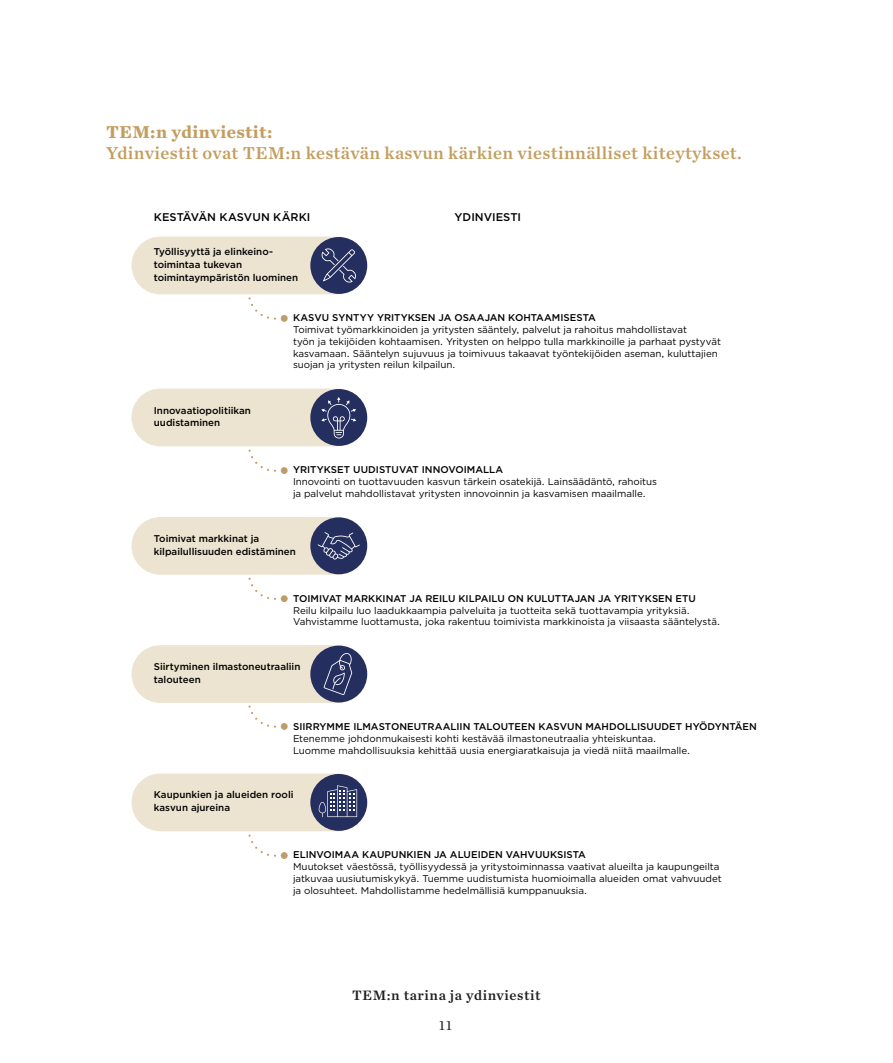
<style>
.page{position:relative;width:893px;height:1063px;background:#fff}
.page>*{position:absolute;margin:0;border:0;box-sizing:border-box;transform-origin:0 0}
.t1{font:18px "Chronicle Text G1 Semi";letter-spacing:.02em;color:#c49e60}
.t2{font:700 18px "Chronicle Text G1";letter-spacing:.02em;color:#c49e60}
.t3{font:14.25px "Chronicle Text G1 Semi";letter-spacing:.04em;color:#231f20}
.t4{font:14.25px "Chronicle Text G1";color:#231f20}
.t5{font:500 11.25px "Gotham";color:#000}
.t6{font:9.75px/11.7px "Gotham";letter-spacing:-.005em;color:#000}
.t7{font:500 9.75px/12.6px "Gotham";color:#000}
</style>
<div class="page">
<div style="left:131px;top:389px;width:236px;height:57px;background:#ece3d1;border-radius:29px"></div>
<div style="left:310px;top:389px;width:57px;height:57px;background:#252f5f;border-radius:50%"></div>
<svg style="left:321px;top:397px;width:35px;height:41px"></svg>
<div style="left:131px;top:517px;width:236px;height:58px;background:#ece3d1;border-radius:29px"></div>
<div style="left:310px;top:517px;width:57px;height:57px;background:#252f5f;border-radius:50%"></div>
<svg style="left:318px;top:532px;width:42px;height:28px"></svg>
<div style="left:131px;top:645px;width:236px;height:58px;background:#ece3d1;border-radius:29px"></div>
<div style="left:310px;top:646px;width:57px;height:56px;background:#252f5f;border-radius:50%"></div>
<svg style="left:324px;top:653px;width:28px;height:42px"></svg>
<div style="left:131px;top:774px;width:236px;height:57px;background:#ece3d1;border-radius:29px"></div>
<div style="left:310px;top:774px;width:57px;height:57px;background:#252f5f;border-radius:50%"></div>
<svg style="left:318px;top:785px;width:39px;height:32px"></svg>
<div style="left:281px;top:315px;width:7px;height:7px;background:#bd9d6c;border-radius:50%"></div>
<svg style="left:248px;top:297px;width:28px;height:23px"></svg>
<div style="left:281px;top:467px;width:7px;height:7px;background:#bd9d6c;border-radius:50%"></div>
<svg style="left:248px;top:449px;width:28px;height:23px"></svg>
<div style="left:281px;top:595px;width:7px;height:7px;background:#bd9d6c;border-radius:50%"></div>
<svg style="left:248px;top:578px;width:28px;height:22px"></svg>
<div style="left:281px;top:723px;width:7px;height:7px;background:#bd9d6c;border-radius:50%"></div>
<svg style="left:248px;top:705px;width:28px;height:23px"></svg>
<div style="left:281px;top:852px;width:7px;height:7px;background:#bd9d6c;border-radius:50%"></div>
<svg style="left:248px;top:834px;width:28px;height:23px"></svg>
<div style="left:131px;top:237px;width:236px;height:57px;background:#ece3d1;border-radius:29px"></div>
<div style="left:310px;top:237px;width:57px;height:57px;background:#252f5f;border-radius:50%"></div>
<svg style="left:321px;top:248px;width:35px;height:35px"></svg>
<h1 class="t2" style="left:106px;top:117px;width:168px">TEM:n ydinviestit:</h1>
<h1 class="t1" style="left:106px;top:139px;width:637px">Ydinviestit ovat TEM:n kestävän kasvun kärkien viestinnälliset kiteytykset.</h1>
<p class="t5" style="left:154px;top:210px;width:158px">KESTÄVÄN KASVUN KÄRKI</p>
<p class="t5" style="left:455px;top:209px;width:68px">YDINVIESTI</p>
<p class="t7" style="left:154px;top:246px;width:146px">Työllisyyttä ja elinkeino&shy;toimintaa tukevan toimintaympäristön luominen</p>
<p class="t7" style="left:154px;top:404px;width:99px">Innovaatiopolitiikan uudistaminen</p>
<p class="t7" style="left:293px;top:312px;width:304px">KASVU SYNTYY YRITYKSEN JA OSAAJAN KOHTAAMISESTA</p>
<p class="t6" style="left:293px;top:324px;width:429px">Toimivat työmarkkinoiden ja yritysten sääntely, palvelut ja rahoitus mahdollistavat<br>työn ja tekijöiden kohtaamisen. Yritysten on helppo tulla markkinoille ja parhaat pystyvät kasvamaan. Sääntelyn sujuvuus ja toimivuus takaavat työntekijöiden aseman, kuluttajien suojan ja yritysten reilun kilpailun.</p>
<p class="t7" style="left:293px;top:464px;width:212px">YRITYKSET UUDISTUVAT INNOVOIMALLA</p>
<p class="t6" style="left:293px;top:476px;width:365px">Innovointi on tuottavuuden kasvun tärkein osatekijä. Lainsäädäntö, rahoitus ja palvelut mahdollistavat yritysten innovoinnin ja kasvamisen maailmalle.</p>
<p class="t7" style="left:154px;top:532px;width:144px">Toimivat markkinat ja kilpailullisuuden edistäminen</p>
<p class="t7" style="left:293px;top:592px;width:404px">TOIMIVAT MARKKINAT JA REILU KILPAILU ON KULUTTAJAN JA YRITYKSEN ETU</p>
<p class="t6" style="left:293px;top:604px;width:428px">Reilu kilpailu luo laadukkaampia palveluita ja tuotteita sekä tuottavampia yrityksiä.<br>Vahvistamme luottamusta, joka rakentuu toimivista markkinoista ja viisaasta sääntelystä.</p>
<p class="t7" style="left:154px;top:660px;width:148px">Siirtyminen ilmastoneutraaliin talouteen</p>
<p class="t7" style="left:293px;top:720px;width:465px">SIIRRYMME ILMASTONEUTRAALIIN TALOUTEEN KASVUN MAHDOLLISUUDET HYÖDYNTÄEN</p>
<p class="t6" style="left:293px;top:732px;width:399px">Etenemme johdonmukaisesti kohti kestävää ilmastoneutraalia yhteiskuntaa.<br>Luomme mahdollisuuksia kehittää uusia energiaratkaisuja ja viedä niitä maailmalle.</p>
<p class="t7" style="left:154px;top:789px;width:141px">Kaupunkien ja alueiden rooli kasvun ajureina</p>
<p class="t7" style="left:293px;top:849px;width:294px">ELINVOIMAA KAUPUNKIEN JA ALUEIDEN VAHVUUKSISTA</p>
<p class="t6" style="left:293px;top:861px;width:430px">Muutokset väestössä, työllisyydessä ja yritystoiminnassa vaativat alueilta ja kaupungeilta jatkuvaa uusiutumiskykyä. Tuemme uudistumista huomioimalla alueiden omat vahvuudet ja olosuhteet. Mahdollistamme hedelmällisiä kumppanuuksia.</p>
<h2 class="t3" style="left:352px;top:984px;width:190px">TEM:n tarina ja ydinviestit</h2>
<h2 class="t4" style="left:439px;top:1014px;width:14px">11</h2>
</div>
